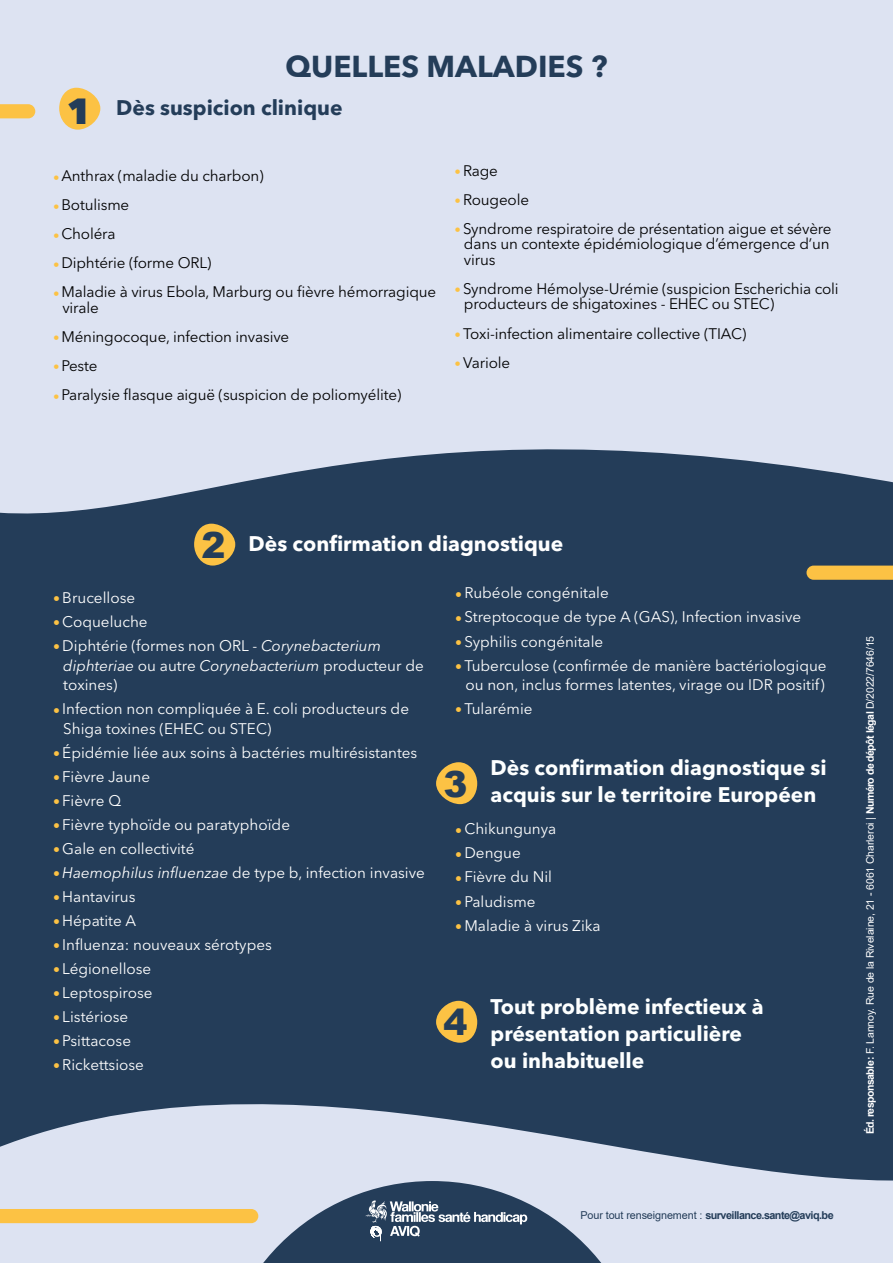
<style>
.page{position:relative;width:893px;height:1263px;background:#dde3f2}
.page>*{position:absolute;margin:0;border:0;box-sizing:border-box;transform-origin:0 0}
.t1{font:900 36px "Arial";color:#243d59}
.t2{font:800 36px "Avenir Next Cyr";color:#243d59}
.t3{font:700 30px "Avenir Next LT Pro";color:#243d59}
.t4{font:700 21px/27px "Avenir Next LT Pro";color:#fdffff}
.t5{font:700 21px "Avenir Next LT Pro";color:#fff}
.t6{font:700 21px "Avenir Next LT Pro";color:#243d59}
.t7{font:15.3px/19.5px "Avenir Next LT Pro";color:#fff}
.t8{font:15.15px/15.6px "Avenir Next LT Pro";letter-spacing:-.01em;color:#020203}
.t9{font:700 10.8px "Arial";letter-spacing:-.05em;color:#243d59}
.t10{font:10.5px "Arial";letter-spacing:-.01em;color:#fff}
.s1{font-style:italic}
.s2{font-weight:400}
.s3{font-weight:700}
</style>
<div class="page">
<div style="left:0;top:449px;width:893px;height:575px;background:#243d59"></div>
<svg style="left:0;top:1024px;width:893px;height:157px;fill:#243d59"></svg>
<svg style="left:59px;top:88px;width:41px;height:42px"></svg>
<svg style="left:194px;top:524px;width:41px;height:42px;background:#caa348"></svg>
<svg style="left:436px;top:1001px;width:41px;height:42px;background:#caa348"></svg>
<svg style="left:436px;top:762px;width:41px;height:42px;background:#caa348"></svg>
<svg style="left:0;top:104px;width:35px;height:14px"></svg>
<svg style="left:806px;top:566px;width:87px;height:14px"></svg>
<svg style="left:0;top:1181px;width:602px;height:82px"></svg>
<h1 class="t2" style="left:67px;top:89px;width:27px">1</h1>
<h2 class="t3" style="left:286px;top:48px;width:323px">QUELLES MALADIES ?</h2>
<h3 class="t6" style="left:116px;top:95px;width:228px">Dès suspicion clinique</h3>
<p class="t8" style="left:54px;top:168px;width:211px"><sup>■</sup> Anthrax (maladie du charbon)</p>
<p class="t8" style="left:54px;top:197px;width:77px"><sup>■</sup> Botulisme</p>
<p class="t8" style="left:54px;top:226px;width:63px"><sup>■</sup> Choléra</p>
<p class="t8" style="left:54px;top:255px;width:159px"><sup>■</sup> Diphtérie (forme ORL)</p>
<p class="t8" style="left:62px;top:284px;width:375px;text-indent:-8px"><sup>■</sup> Maladie à virus Ebola, Marburg ou fièvre hémorragique virale</p>
<p class="t8" style="left:54px;top:329px;width:237px"><sup>■</sup> Méningocoque, infection invasive</p>
<p class="t8" style="left:54px;top:358px;width:45px"><sup>■</sup> Peste</p>
<p class="t8" style="left:54px;top:387px;width:349px"><sup>■</sup> Paralysie flasque aiguë (suspicion de poliomyélite)</p>
<p class="t8" style="left:456px;top:162px;width:44px"><sup>■</sup> Rage</p>
<p class="t8" style="left:456px;top:192px;width:75px"><sup>■</sup> Rougeole</p>
<p class="t8" style="left:464px;top:221px;width:369px;text-indent:-8px"><sup>■</sup> Syndrome respiratoire de présentation aigue et sévère dans un contexte épidémiologique d’émergence d’un virus</p>
<p class="t8" style="left:464px;top:281px;width:376px;text-indent:-8px"><sup>■</sup> Syndrome Hémolyse-Urémie (suspicion Escherichia coli producteurs de shigatoxines - EHEC ou STEC)</p>
<p class="t8" style="left:456px;top:325px;width:292px"><sup>■</sup> Toxi-infection alimentaire collective (TIAC)</p>
<p class="t8" style="left:456px;top:354px;width:56px"><sup>■</sup> Variole</p>
<h1 class="t1" style="left:202px;top:519px;width:26px">2</h1>
<h3 class="t5" style="left:249px;top:531px;width:316px">Dès confirmation diagnostique</h3>
<p class="t7" style="left:54px;top:588px;width:83px"><sup>■</sup> Brucellose</p>
<p class="t7" style="left:54px;top:612px;width:95px"><sup>■</sup> Coqueluche</p>
<p class="t7" style="left:63px;top:636px;width:362px;text-indent:-9px"><sup>■</sup> Diphtérie (formes non ORL - <span class="s1">Corynebacterium diphteriae</span> ou autre <span class="s1">Corynebacterium</span> producteur de toxines)</p>
<p class="t7" style="left:63px;top:699px;width:347px;text-indent:-9px"><sup>■</sup> Infection non compliquée à E. coli producteurs de<br>Shiga toxines (EHEC ou STEC)</p>
<p class="t7" style="left:54px;top:743px;width:365px"><sup>■</sup> Épidémie liée aux soins à bactéries multirésistantes</p>
<p class="t7" style="left:54px;top:767px;width:98px"><sup>■</sup> Fièvre Jaune</p>
<p class="t7" style="left:54px;top:791px;width:69px"><sup>■</sup> Fièvre Q</p>
<p class="t7" style="left:54px;top:814px;width:238px"><sup>■</sup> Fièvre typhoïde ou paratyphoïde</p>
<p class="t7" style="left:54px;top:838px;width:142px"><sup>■</sup> Gale en collectivité</p>
<p class="t7" style="left:54px;top:862px;width:372px"><sup>■</sup> <span class="s1">Haemophilus influenzae</span> de type b, infection invasive</p>
<p class="t7" style="left:54px;top:886px;width:83px"><sup>■</sup> Hantavirus</p>
<p class="t7" style="left:54px;top:910px;width:84px"><sup>■</sup> Hépatite A</p>
<p class="t7" style="left:54px;top:935px;width:219px"><sup>■</sup> Influenza: nouveaux sérotypes</p>
<p class="t7" style="left:54px;top:959px;width:99px"><sup>■</sup> Légionellose</p>
<p class="t7" style="left:54px;top:983px;width:100px"><sup>■</sup> Leptospirose</p>
<p class="t7" style="left:54px;top:1007px;width:76px"><sup>■</sup> Listériose</p>
<p class="t7" style="left:54px;top:1031px;width:79px"><sup>■</sup> Psittacose</p>
<p class="t7" style="left:54px;top:1055px;width:91px"><sup>■</sup> Rickettsiose</p>
<p class="t7" style="left:456px;top:583px;width:154px"><sup>■</sup> Rubéole congénitale</p>
<p class="t7" style="left:456px;top:607px;width:347px"><sup>■</sup> Streptocoque de type A (GAS), Infection invasive</p>
<p class="t7" style="left:456px;top:631px;width:149px"><sup>■</sup> Syphilis congénitale</p>
<p class="t7" style="left:456px;top:655px;width:372px;text-align:center"><sup>■</sup> Tuberculose (confirmée de manière bactériologique ou non, inclus formes latentes, virage ou IDR positif)</p>
<p class="t7" style="left:456px;top:699px;width:78px"><sup>■</sup> Tularémie</p>
<h1 class="t1" style="left:443px;top:758px;width:26px">3</h1>
<h3 class="t4" style="left:491px;top:754px;width:338px">Dès confirmation diagnostique si acquis sur le territoire Européen</h3>
<p class="t7" style="left:456px;top:819px;width:102px"><sup>■</sup> Chikungunya</p>
<p class="t7" style="left:456px;top:843px;width:66px"><sup>■</sup> Dengue</p>
<p class="t7" style="left:456px;top:867px;width:98px"><sup>■</sup> Fièvre du Nil</p>
<p class="t7" style="left:456px;top:891px;width:81px"><sup>■</sup> Paludisme</p>
<p class="t7" style="left:456px;top:915px;width:146px"><sup>■</sup> Maladie à virus Zika</p>
<h1 class="t1" style="left:443px;top:996px;width:26px">4</h1>
<h3 class="t4" style="left:491px;top:992px;width:275px">Tout problème infectieux à présentation particulière ou inhabituelle</h3>
<p class="t9" style="left:580px;top:1207px;width:255px"><span class="s2">Pour tout renseignement :</span> surveillance.sante@aviq.be</p>
<p class="t10" style="left:863px;top:1134px;width:500px;rotate:-90deg"><span class="s3">Éd. responsable:</span> F. Lannoy. Rue de la Rivelaine, 21 - 6061 Charleroi | <span class="s3">Numéro de dépôt légal</span> D/2022/7646/15</p>
</div>
